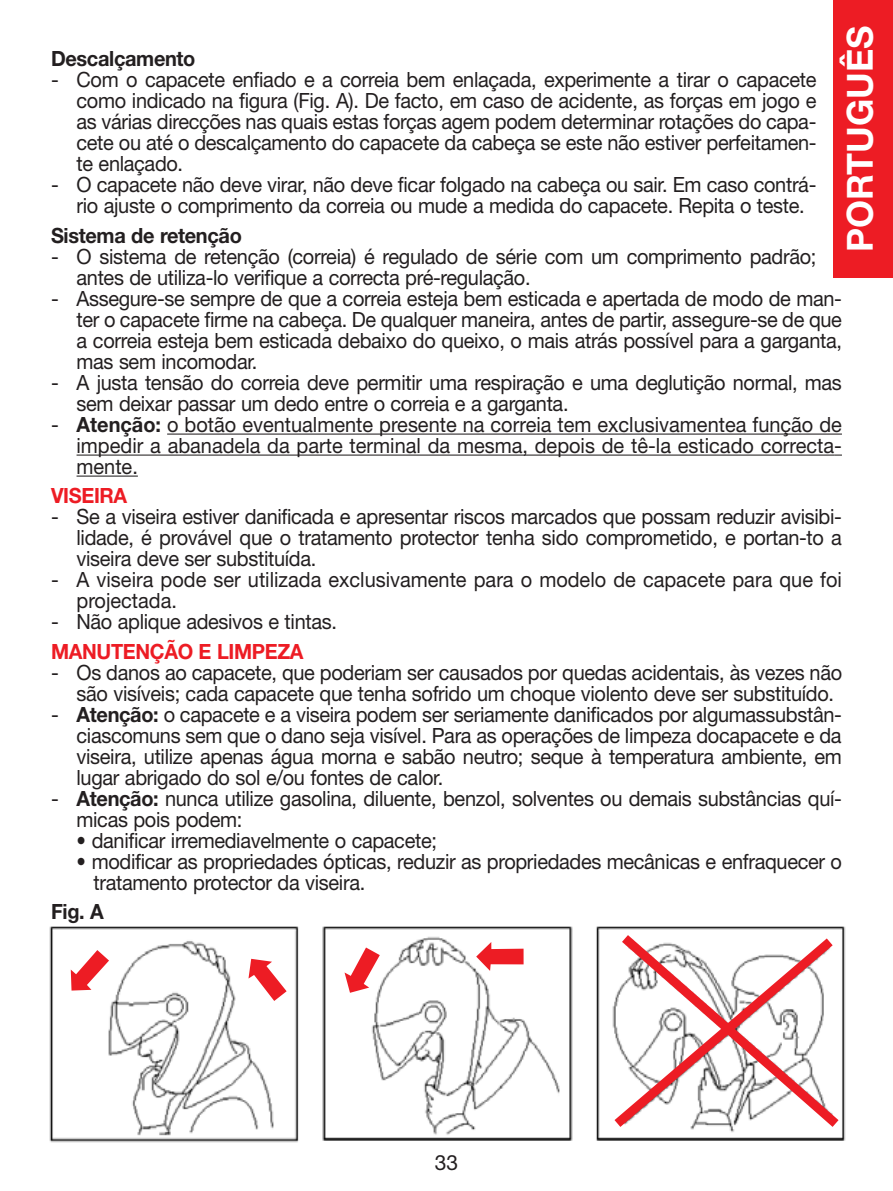
<style>
.page{position:relative;width:893px;height:1191px;background:#fff}
.page>*{position:absolute;margin:0;border:0;box-sizing:border-box;transform-origin:0 0}
.t1{font:700 36px "Helvetica Neue";color:#fff}
.t2{font:21px/21px "Helvetica Neue LT Std";letter-spacing:-.015em;color:#231f20;scale:.95 1}
.t3{font:21px/21px "Helvetica Neue LT Std";letter-spacing:-.015em;color:#231f20;scale:.9 1}
.t4{font:700 21px "Helvetica Neue";letter-spacing:-.015em;color:#231f20;scale:.95 1}
.t5{font:700 21px "Helvetica Neue";letter-spacing:-.015em;color:#ed1c24;scale:.95 1}
.t6{font:21px "Helvetica Neue LT Std";letter-spacing:-.015em;color:#231f20}
.s1{font-family:"Helvetica Neue";font-weight:700}
</style>
<div class="page">
<img style="left:49px;top:926px;width:797px;height:217px">
<svg style="left:612px;top:926px;width:234px;height:210px;background:#8a8a8a"></svg>
<svg style="left:605px;top:929px;width:237px;height:207px"></svg>
<svg style="left:71px;top:950px;width:38px;height:40px"></svg>
<svg style="left:345px;top:947px;width:35px;height:45px"></svg>
<svg style="left:476px;top:942px;width:48px;height:29px"></svg>
<svg style="left:248px;top:958px;width:39px;height:43px"></svg>
<hr style="left:167px;top:433px;width:675px;height:1px;background:#231f20">
<hr style="left:77px;top:454px;width:757px;height:1px;background:#231f20">
<hr style="left:77px;top:475px;width:61px;height:1px;background:#231f20">
<div style="left:833px;top:0;width:60px;height:277px;background:#ed1c24"></div>
<h1 class="t1" style="left:847px;top:252px;width:228px;rotate:-90deg">PORTUGUÊS</h1>
<p class="t4" style="left:51px;top:51px;width:154px">Descalçamento</p>
<p class="t2" style="left:77px;top:71px;width:781px;text-align:justify;text-indent:-26px">- Com o capacete enfiado e a correia bem enlaçada, experimente a tirar o capacete como indicado na figura (Fig. A). De facto, em caso de acidente, as forças em jogo e as várias direcções nas quais estas forças agem podem determinar rotações do capa&shy;cete ou até o descalçamento do capacete da cabeça se este não estiver perfeitamen&shy;te enlaçado.</p>
<p class="t2" style="left:77px;top:176px;width:780px;text-indent:-26px">- O capacete não deve virar, não deve ficar folgado na cabeça ou sair. Em caso contrá&shy;rio ajuste o comprimento da correia ou mude a medida do capacete. Repita o teste.</p>
<p class="t4" style="left:51px;top:228px;width:202px">Sistema de retenção</p>
<p class="t2" style="left:77px;top:248px;width:780px;text-indent:-26px">- O sistema de retenção (correia) é regulado de série com um comprimento padrão; antes de utiliza-lo verifique a correcta pré-regulação.</p>
<p class="t2" style="left:77px;top:290px;width:807px;text-align:justify;text-indent:-26px">- Assegure-se sempre de que a correia esteja bem esticada e apertada de modo de man&shy;ter o capacete firme na cabeça. De qualquer maneira, antes de partir, assegure-se de que a correia esteja bem esticada debaixo do queixo, o mais atrás possível para a garganta, mas sem incomodar.</p>
<p class="t2" style="left:77px;top:374px;width:807px;text-indent:-26px">- A justa tensão do correia deve permitir uma respiração e uma deglutição normal, mas sem deixar passar um dedo entre o correia e a garganta.</p>
<p class="t2" style="left:77px;top:416px;width:807px;text-align:justify;text-indent:-26px">- <span class="s1">Atenção:</span> o botão eventualmente presente na correia tem exclusivamentea função de impedir a abanadela da parte terminal da mesma, depois de tê-la esticado correcta&shy;mente.</p>
<p class="t5" style="left:51px;top:488px;width:82px">VISEIRA</p>
<p class="t2" style="left:77px;top:508px;width:807px;text-align:justify;text-indent:-26px">- Se a viseira estiver danificada e apresentar riscos marcados que possam reduzir avisibi&shy;lidade, é provável que o tratamento protector tenha sido comprometido, e portan-to a viseira deve ser substituída.</p>
<p class="t2" style="left:77px;top:571px;width:807px;text-indent:-26px">- A viseira pode ser utilizada exclusivamente para o modelo de capacete para que foi projectada.</p>
<p class="t2" style="left:51px;top:613px;width:302px">- Não aplique adesivos e tintas.</p>
<p class="t5" style="left:51px;top:644px;width:267px">MANUTENÇÃO E LIMPEZA</p>
<p class="t2" style="left:77px;top:664px;width:807px;text-indent:-26px">- Os danos ao capacete, que poderiam ser causados por quedas acidentais, às vezes não são visíveis; cada capacete que tenha sofrido um choque violento deve ser substituído.</p>
<p class="t2" style="left:77px;top:706px;width:807px;text-align:justify;text-indent:-26px">- <span class="s1">Atenção:</span> o capacete e a viseira podem ser seriamente danificados por algumassubstân&shy;ciascomuns sem que o dano seja visível. Para as operações de limpeza docapacete e da viseira, utilize apenas água morna e sabão neutro; seque à temperatura ambiente, em lugar abrigado do sol e/ou fontes de calor.</p>
<p class="t2" style="left:77px;top:790px;width:807px;text-indent:-26px">- <span class="s1">Atenção:</span> nunca utilize gasolina, diluente, benzol, solventes ou demais substâncias quí&shy;micas pois podem:</p>
<p class="t3" style="left:77px;top:832px;width:402px">• danificar irremediavelmente o capacete;</p>
<p class="t3" style="left:94px;top:853px;width:833px;text-indent:-17px">• modificar as propriedades ópticas, reduzir as propriedades mecânicas e enfraquecer o tratamento protector da viseira.</p>
<p class="t4" style="left:51px;top:904px;width:57px">Fig. A</p>
<p class="t6" style="left:435px;top:1155px;width:25px">33</p>
</div>
